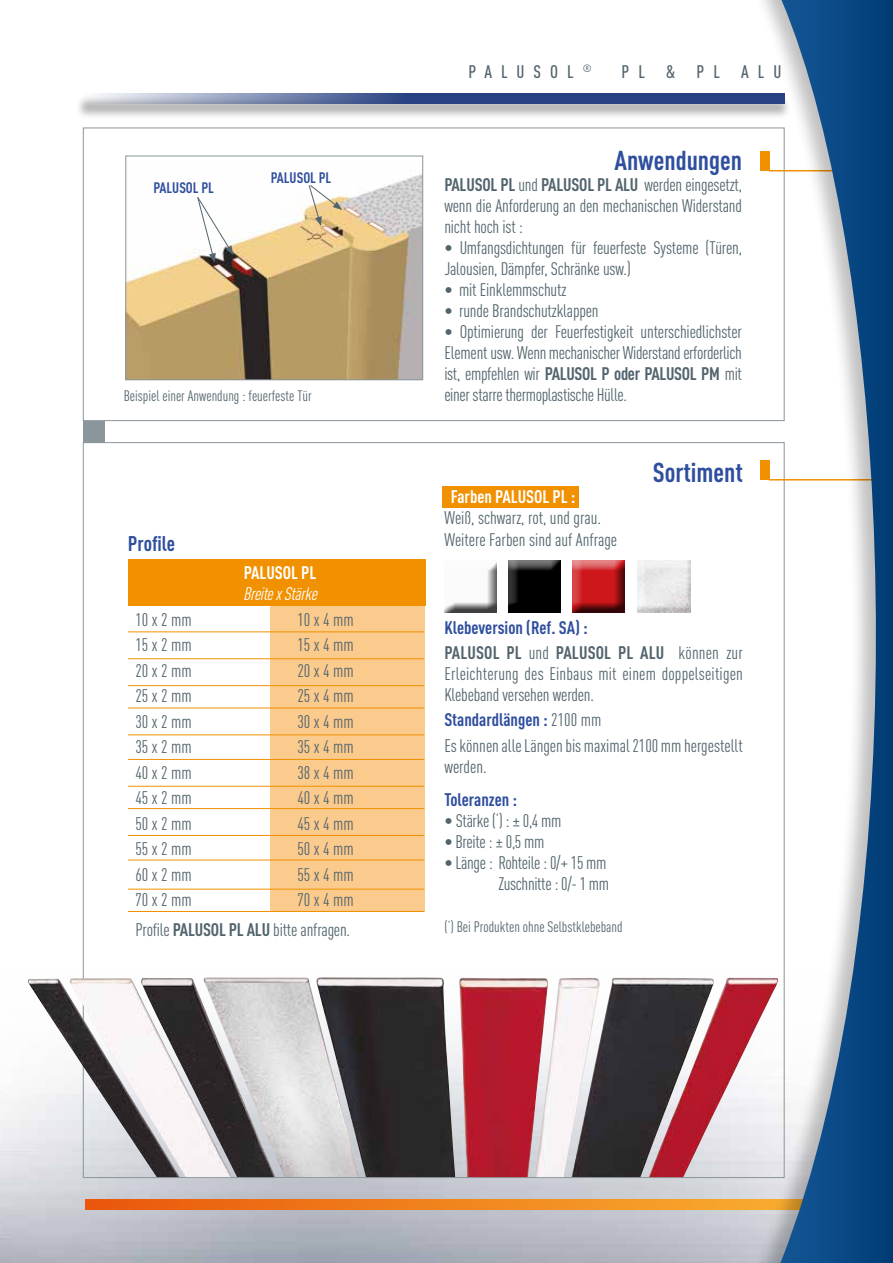
<style>
.page{position:relative;width:893px;height:1263px;background:#fff}
.page>*{position:absolute;margin:0;border:0;box-sizing:border-box;transform-origin:0 0}
.t1{font:700 27px "DIN Cond";color:#2f4f9e}
.t2{font:700 21px "DIN Cond";color:#2f4f9e}
.t3{font:18px/21px "DIN Cond";letter-spacing:-.01em;color:#52646d}
.t4{font:18px/21px "DIN Cond";letter-spacing:.01em;color:#52646d}
.t5{font:700 18px/25.2px "DIN Cond";color:#2f4f9e}
.t6{font:700 18px "DIN Cond";color:#fff}
.t7{font:500 18px "DIN Cond";letter-spacing:.5em;color:#52646d}
.t8{font:italic 18px "DIN Cond";color:#fff}
.t9{font:15px "DIN Cond";color:#52646d}
.t10{font:700 15px "DIN Cond";color:#2f4f9e}
.s1{font-weight:700}
.s2{color:#52646d}
.s3{font-weight:400;color:#52646d}
.s4{font-weight:700;color:#2f4f9e}
</style>
<div class="page">
<div style="left:270px;top:605px;width:155px;height:307px;background:#fbca8d"></div>
<div style="left:76px;top:95px;width:716px;height:25px;background:#000;opacity:.3"></div>
<svg style="left:83px;top:94px;width:665px;height:10px;background:#576a9b"></svg>
<svg style="left:85px;top:1199px;width:663px;height:11px;background:#f07f1c"></svg>
<div style="left:83px;top:421px;width:21px;height:21px;background:#8a959c"></div>
<div style="left:443px;top:486px;width:136px;height:22px;background:#f19100"></div>
<img style="left:26px;top:977px;width:722px;height:200px">
<div style="left:442px;top:561px;width:56px;height:53px;background:#000;opacity:.75"></div>
<div style="left:506px;top:558px;width:55px;height:51px;background:#fff;opacity:.64"></div>
<div style="left:506px;top:561px;width:55px;height:53px;background:#000;opacity:.75"></div>
<div style="left:570px;top:558px;width:55px;height:51px;background:#fff;opacity:.64"></div>
<div style="left:570px;top:561px;width:55px;height:53px;background:#000;opacity:.75"></div>
<div style="left:128px;top:559px;width:297px;height:46px;background:#f19100"></div>
<hr style="left:128px;top:631px;width:296px;height:1px;background:#f19100">
<hr style="left:128px;top:708px;width:296px;height:1px;background:#f19100">
<hr style="left:128px;top:808px;width:296px;height:1px;background:#f19100">
<hr style="left:128px;top:911px;width:296px;height:1px;background:#f19100">
<hr style="left:128px;top:658px;width:296px;height:1px;background:#f19100">
<hr style="left:128px;top:734px;width:296px;height:1px;background:#f19100">
<hr style="left:128px;top:835px;width:296px;height:1px;background:#f19100">
<hr style="left:128px;top:685px;width:296px;height:1px;background:#f19100">
<hr style="left:128px;top:786px;width:296px;height:1px;background:#f19100">
<hr style="left:128px;top:889px;width:296px;height:1px;background:#f19100">
<hr style="left:128px;top:759px;width:296px;height:1px;background:#f19100">
<hr style="left:128px;top:860px;width:296px;height:1px;background:#f19100">
<img style="left:127px;top:174px;width:294px;height:204px">
<div style="left:125px;top:156px;width:298px;height:224px;border:1px solid #8a959c"></div>
<svg style="left:308px;top:184px;width:34px;height:42px"></svg>
<svg style="left:197px;top:196px;width:36px;height:67px"></svg>
<div style="left:748px;top:0;width:145px;height:1263px;background:#000;opacity:.25"></div>
<svg style="left:780px;top:0;width:113px;height:1263px"></svg>
<img style="left:638px;top:560px;width:53px;height:52px">
<p class="t10" style="left:153px;top:179px;width:62px">PALUSOL PL</p>
<p class="t10" style="left:271px;top:169px;width:62px">PALUSOL PL</p>
<p class="t7" style="left:469px;top:61px;width:125px">PALUSOL <sup>®</sup></p>
<p class="t7" style="left:622px;top:61px;width:161px">PL &amp; PL ALU</p>
<h1 class="t1" style="left:614px;top:144px;width:129px">Anwendungen</h1>
<p class="t3" style="left:444px;top:174px;width:299px;text-align:justify"><span class="s1">PALUSOL PL</span> und <span class="s1">PALUSOL PL ALU</span> werden eingesetzt, wenn die Anforderung an den mechanischen Widerstand nicht hoch ist :</p>
<p class="t3" style="left:444px;top:237px;width:299px">• Umfangsdichtungen für feuerfeste Systeme (Türen,<br>Jalousien, Dämpfer, Schränke usw.)</p>
<p class="t3" style="left:444px;top:279px;width:123px">• mit Einklemmschutz</p>
<p class="t3" style="left:444px;top:300px;width:156px">• runde Brandschutzklappen</p>
<p class="t3" style="left:444px;top:321px;width:299px;text-align:justify">• Optimierung der Feuerfestigkeit unterschiedlichster Element usw. Wenn mechanischer Widerstand erforderlich ist, empfehlen wir <span class="s1">PALUSOL P oder PALUSOL PM</span> mit</p>
<p class="t9" style="left:124px;top:387px;width:189px">Beispiel einer Anwendung : feuerfeste Tür</p>
<p class="t3" style="left:444px;top:384px;width:184px">einer starre thermoplastische Hülle.</p>
<p class="t2" style="left:128px;top:531px;width:49px">Profile</p>
<p class="t6" style="left:244px;top:562px;width:74px">PALUSOL PL</p>
<p class="t8" style="left:243px;top:583px;width:80px">BreitexStärke</p>
<p class="t6" style="left:451px;top:486px;width:126px">Farben PALUSOL PL :</p>
<p class="t3" style="left:444px;top:507px;width:174px">Weiß, schwarz, rot, und grau.<br>Weitere Farben sind auf Anfrage</p>
<h1 class="t1" style="left:653px;top:456px;width:92px">Sortiment</h1>
<p class="t3" style="left:135px;top:609px;width:58px">10 x 2 mm</p>
<p class="t3" style="left:297px;top:609px;width:58px">10 x 4 mm</p>
<p class="t3" style="left:135px;top:634px;width:58px">15 x 2 mm</p>
<p class="t3" style="left:297px;top:634px;width:58px">15 x 4 mm</p>
<p class="t3" style="left:135px;top:660px;width:58px">20 x 2 mm</p>
<p class="t3" style="left:297px;top:660px;width:58px">20 x 4 mm</p>
<p class="t3" style="left:135px;top:685px;width:58px">25 x 2 mm</p>
<p class="t3" style="left:297px;top:685px;width:58px">25 x 4 mm</p>
<p class="t3" style="left:135px;top:711px;width:58px">30 x 2 mm</p>
<p class="t3" style="left:297px;top:711px;width:58px">30 x 4 mm</p>
<p class="t3" style="left:135px;top:736px;width:58px">35 x 2 mm</p>
<p class="t3" style="left:297px;top:736px;width:58px">35 x 4 mm</p>
<p class="t3" style="left:135px;top:762px;width:58px">40 x 2 mm</p>
<p class="t3" style="left:297px;top:762px;width:58px">38 x 4 mm</p>
<p class="t3" style="left:135px;top:787px;width:58px">45 x 2 mm</p>
<p class="t3" style="left:297px;top:787px;width:58px">40 x 4 mm</p>
<p class="t3" style="left:135px;top:813px;width:58px">50 x 2 mm</p>
<p class="t3" style="left:297px;top:813px;width:58px">45 x 4 mm</p>
<p class="t3" style="left:135px;top:838px;width:58px">55 x 2 mm</p>
<p class="t3" style="left:297px;top:838px;width:58px">50 x 4 mm</p>
<p class="t3" style="left:135px;top:864px;width:58px">60 x 2 mm</p>
<p class="t3" style="left:297px;top:864px;width:58px">55 x 4 mm</p>
<p class="t3" style="left:135px;top:889px;width:58px">70 x 2 mm</p>
<p class="t3" style="left:135px;top:885px;width:220px;line-height:29.5px;text-align:right">70 x 4 mm<br>Profile <span class="s1">PALUSOL PL ALU</span> bitte anfragen.</p>
<p class="t5" style="left:444px;top:614px;width:300px">Klebeversion (Ref. SA) :<br><span class="s2">PALUSOL PL</span> <span class="s3">und</span> <span class="s2">PALUSOL PL ALU</span> <span class="s3">können zur</span></p>
<p class="t4" style="left:444px;top:663px;width:300px">Erleichterung des Einbaus mit einem doppelseitigen<br>Klebeband versehen werden.</p>
<p class="t3" style="left:444px;top:707px;width:300px;line-height:25.2px"><span class="s4">Standardlängen :</span> 2100 mm<br>Es können alle Längen bis maximal 2100 mm hergestellt</p>
<p class="t3" style="left:444px;top:755px;width:44px">werden.</p>
<p class="t5" style="left:444px;top:787px;width:74px">Toleranzen :</p>
<p class="t3" style="left:444px;top:810px;width:119px">• Stärke (‘) : ± 0,4 mm</p>
<p class="t3" style="left:444px;top:831px;width:102px">• Breite : ± 0,5 mm</p>
<p class="t3" style="left:444px;top:852px;width:166px;text-align:right">• Länge : Rohteile : 0/+ 15 mm<br>Zuschnitte : 0/- 1 mm</p>
<p class="t9" style="left:444px;top:918px;width:180px">(‘) Bei Produkten ohne Selbstklebeband</p>
</div>
